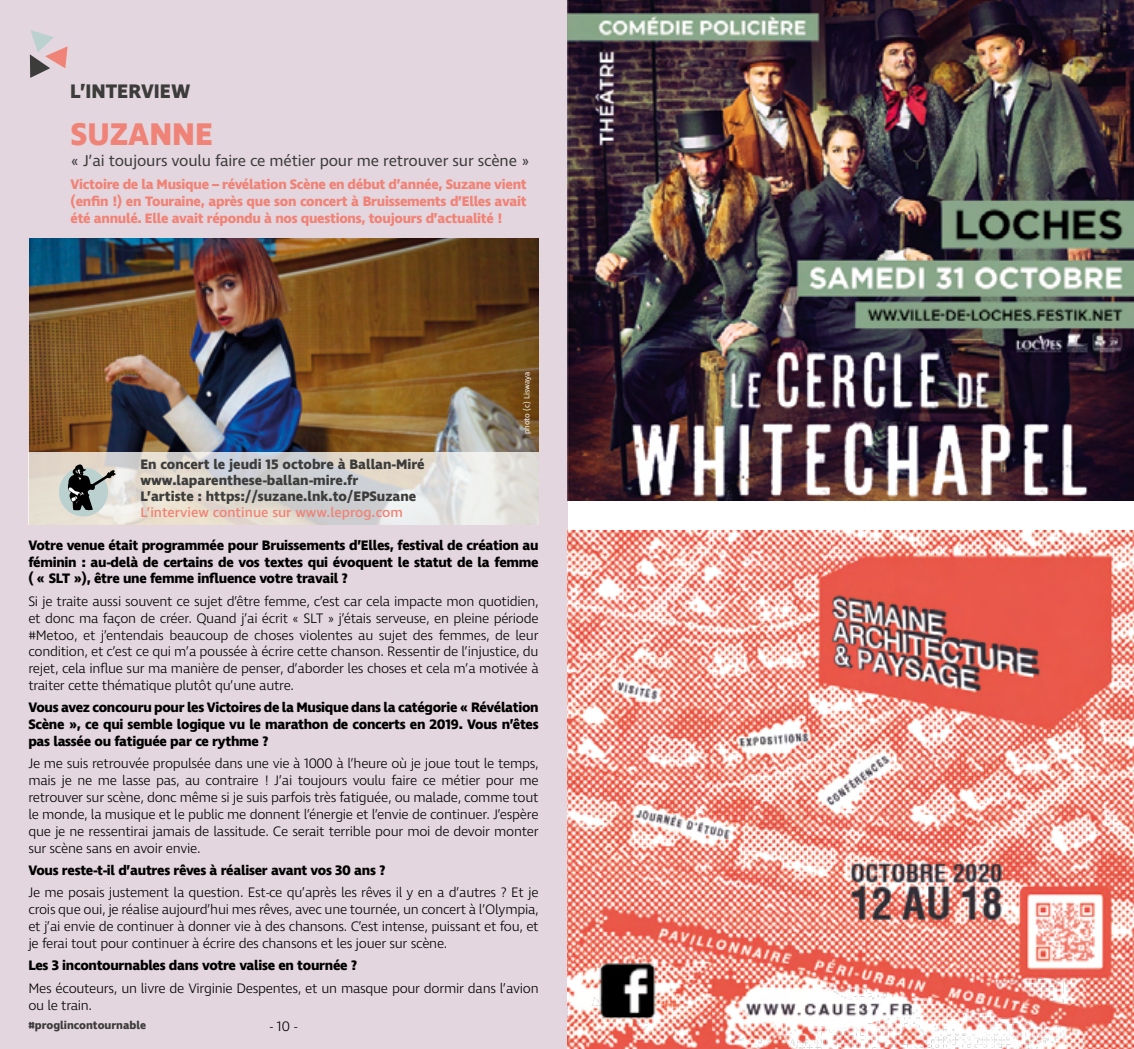
<style>
.page{position:relative;width:1134px;height:1049px;background:#fff}
.page>*{position:absolute;margin:0;border:0;box-sizing:border-box;transform-origin:0 0}
.t1{font:700 32px "Ingra";color:#f08377}
.t2{font:700 20px "Ingra";color:#3c3c3b}
.t3{font:16px "Ingra";letter-spacing:-.01em;color:#3c3c3b}
.t4{font:300 14px/16.8px "Ingra";letter-spacing:-.02em;color:#000;text-align:justify}
.t5{font:700 14px/16.8px "Ingra";letter-spacing:-.02em;color:#000;text-align:justify}
.t6{font:700 14px/16.8px "Ingra";letter-spacing:-.02em;color:#f08377;text-align:justify}
.t7{font:700 14px/16px "Ingra";color:#3c3c3b}
.t8{font:500 14px "Ingra";color:#f08377}
.t9{font:700 11.4px "Ingra";color:#3c3c3b}
.t10{font:8px "Ingra";color:#fff}
</style>
<div class="page">
<div style="left:0;top:0;width:567px;height:1049px;background:#e4d6de"></div>
<img style="left:30px;top:239px;width:509px;height:213px">
<svg style="left:28px;top:452px;width:511px;height:73px"></svg>
<svg style="left:30px;top:30px;width:38px;height:48px"></svg>
<div style="left:59px;top:467px;width:49px;height:49px;background:#bad1d0;border-radius:50%"></div>
<svg style="left:68px;top:464px;width:48px;height:46px"></svg>
<img style="left:567px;top:0;width:567px;height:500px">
<img style="left:567px;top:530px;width:567px;height:519px">
<h2 class="t2" style="left:70px;top:79px;width:122px">L’INTERVIEW</h2>
<h1 class="t1" style="left:71px;top:114px;width:144px">SUZANNE</h1>
<p class="t3" style="left:71px;top:150px;width:460px">« J’ai toujours voulu faire ce métier pour me retrouver sur scène »</p>
<p class="t6" style="left:71px;top:177px;width:458px">Victoire de la Musique – révélation Scène en début d’année, Suzane vient (enfin !) en Touraine, après que son concert à Bruissements d’Elles avait été annulé. Elle avait répondu à nos questions, toujours d’actualité !</p>
<p class="t7" style="left:140px;top:457px;width:286px">En concert le jeudi 15 octobre à Ballan-Miré www.laparenthese-ballan-mire.fr<br>L’artiste : https://suzane.lnk.to/EPSuzane</p>
<p class="t8" style="left:140px;top:503px;width:264px">L’interview continue sur www.leprog.com</p>
<p class="t10" style="left:522px;top:434px;width:64px;rotate:-90deg">photo (c) Liswaya</p>
<p class="t5" style="left:28px;top:537px;width:512px">Votre venue était programmée pour Bruissements d’Elles, festival de création au féminin : au-delà de certains de vos textes qui évoquent le statut de la femme ( « SLT »), être une femme influence votre travail ?</p>
<p class="t4" style="left:28px;top:593px;width:512px">Si je traite aussi souvent ce sujet d’être femme, c’est car cela impacte mon quotidien, et donc ma façon de créer. Quand j’ai écrit « SLT » j’étais serveuse, en pleine période #Metoo, et j’entendais beaucoup de choses violentes au sujet des femmes, de leur condition, et c’est ce qui m’a poussée à écrire cette chanson. Ressentir de l’injustice, du rejet, cela influe sur ma manière de penser, d’aborder les choses et cela m’a motivée à traiter cette thématique plutôt qu’une autre.</p>
<p class="t5" style="left:28px;top:700px;width:512px">Vous avez concouru pour les Victoires de la Musique dans la catégorie « Révélation Scène », ce qui semble logique vu le marathon de concerts en 2019. Vous n’êtes pas lassée ou fatiguée par ce rythme ?</p>
<p class="t4" style="left:28px;top:756px;width:512px">Je me suis retrouvée propulsée dans une vie à 1000 à l’heure où je joue tout le temps, mais je ne me lasse pas, au contraire ! J’ai toujours voulu faire ce métier pour me retrouver sur scène, donc même si je suis parfois très fatiguée, ou malade, comme tout le monde, la musique et le public me donnent l’énergie et l’envie de continuer. J’espère que je ne ressentirai jamais de lassitude. Ce serait terrible pour moi de devoir monter sur scène sans en avoir envie.</p>
<p class="t5" style="left:28px;top:862px;width:359px">Vous reste-t-il d’autres rêves à réaliser avant vos 30 ans ?</p>
<p class="t4" style="left:28px;top:885px;width:512px">Je me posais justement la question. Est-ce qu’après les rêves il y en a d’autres ? Et je crois que oui, je réalise aujourd’hui mes rêves, avec une tournée, un concert à l’Olympia, et j’ai envie de continuer à donner vie à des chansons. C’est intense, puissant et fou, et je ferai tout pour continuer à écrire des chansons et les jouer sur scène.</p>
<p class="t5" style="left:28px;top:958px;width:330px">Les 3 incontournables dans votre valise en tournée ?</p>
<p class="t4" style="left:28px;top:980px;width:512px">Mes écouteurs, un livre de Virginie Despentes, et un masque pour dormir dans l’avion ou le train.</p>
<p class="t9" style="left:28px;top:1018px;width:119px">#proglincontournable</p>
<p class="t4" style="left:270px;top:1019px;width:29px">- 10 -</p>
</div>
